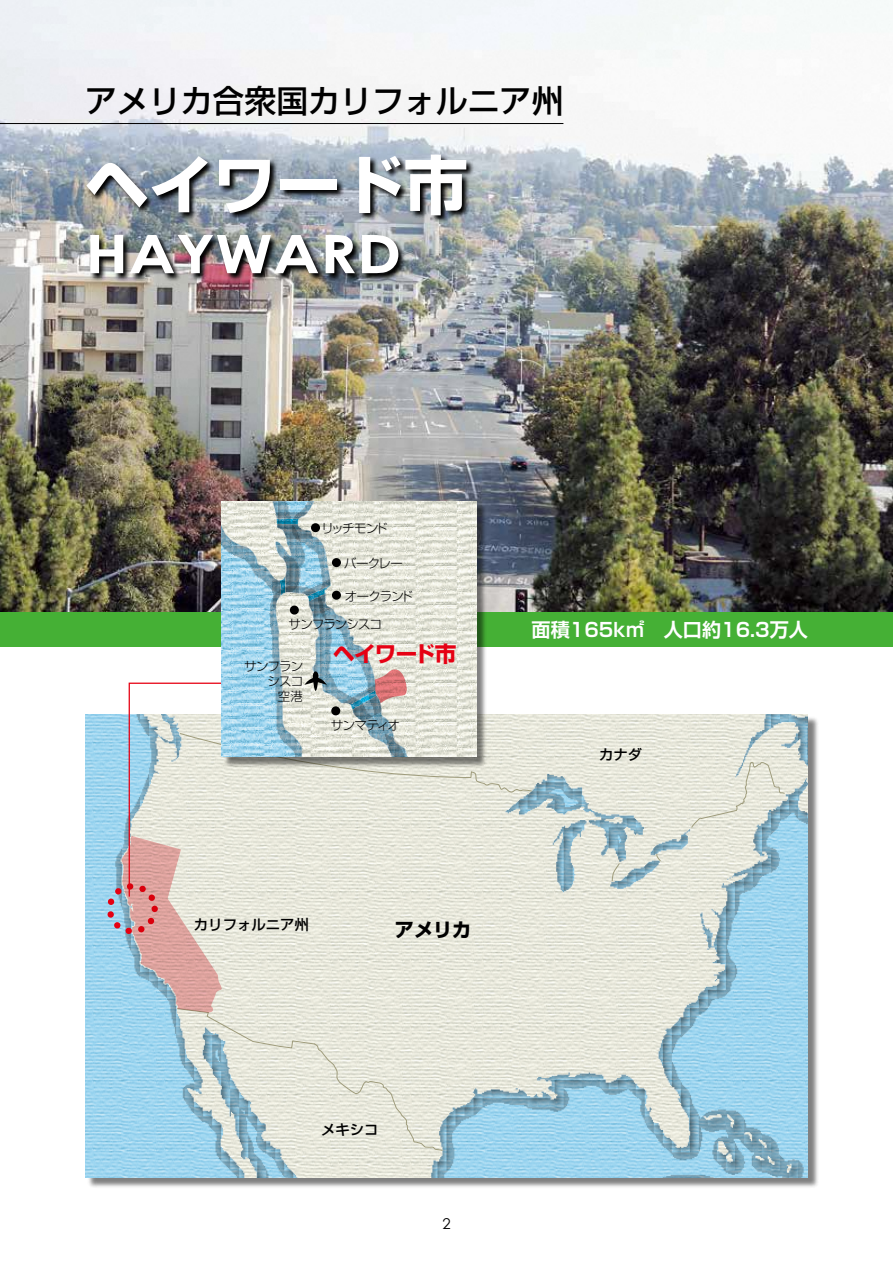
<style>
.page{position:relative;width:893px;height:1263px;background:#fff}
.page>*{position:absolute;margin:0;border:0;box-sizing:border-box;transform-origin:0 0}
.t1{font:700 63.75px "Shin Go Pr 6";color:#fff}
.t2{font:700 53.1px "Century Gothic";color:#fff;scale:1.2 1}
.t3{font:500 31.95px "Shin Go Pr 6";color:#000}
.t4{font:700 21.6px "Shin Go Pr 6";letter-spacing:-.03em;color:#e60013}
.t5{font:700 19.2px "Shin Go Pr 6 De";color:#fff}
.t6{font:700 19.2px "Shin Go Pr 6";color:#000}
.t7{font:14.85px "Century Gothic";color:#000}
.t8{font:500 14.4px "Shin Go Pr 6";color:#000}
.t9{font:300 12.45px/14.9px "Shin Go Pr 6";letter-spacing:-.065em;color:#000;text-align:right}
</style>
<div class="page">
<img style="left:0;top:0;width:893px;height:612px">
<hr style="left:0;top:123px;width:563px;height:1px;background:#000">
<img style="left:86px;top:154px;width:389px;height:128px">
<div style="left:0;top:612px;width:893px;height:34px;background:#45b035"></div>
<div style="left:87px;top:716px;width:732px;height:473px;background:#000;opacity:.5"></div>
<img style="left:85px;top:714px;width:28px;height:464px">
<img style="left:113px;top:714px;width:695px;height:464px">
<svg style="left:656px;top:853px;width:6px;height:9px"></svg>
<svg style="left:690px;top:761px;width:95px;height:67px;background:#dee1d6"></svg>
<svg style="left:611px;top:862px;width:10px;height:20px"></svg>
<div style="left:107px;top:883px;width:51px;height:51px;border:6px dashed #e60012;border-radius:50%"></div>
<div style="left:223px;top:503px;width:264px;height:265px;background:#000;opacity:.5"></div>
<img style="left:221px;top:502px;width:28px;height:126px">
<img style="left:249px;top:502px;width:227px;height:166px">
<img style="left:228px;top:544px;width:224px;height:124px">
<div style="left:311px;top:523px;width:9px;height:9px;background:#000;border-radius:50%"></div>
<div style="left:332px;top:558px;width:9px;height:9px;background:#000;border-radius:50%"></div>
<div style="left:332px;top:591px;width:9px;height:9px;background:#000;border-radius:50%"></div>
<div style="left:290px;top:605px;width:9px;height:9px;background:#000;border-radius:50%"></div>
<svg style="left:122px;top:668px;width:411px;height:483px;background:#d7dcd7"></svg>
<h3 class="t3" style="left:85px;top:75px;width:480px">アメリカ合衆国カリフォルニア州</h3>
<h1 class="t1" style="left:85px;top:134px;width:384px">ヘイワード市</h1>
<h2 class="t2" style="left:85px;top:214px;width:265px">HAYWARD</h2>
<p class="t9" style="left:322px;top:520px;width:67px">リッチモンド</p>
<p class="t9" style="left:344px;top:554px;width:60px">バークレー</p>
<p class="t9" style="left:345px;top:588px;width:70px">オークランド</p>
<p class="t9" style="left:288px;top:615px;width:95px">サンフランシスコ</p>
<h3 class="t4" style="left:333px;top:637px;width:125px">ヘイワード市</h3>
<p class="t9" style="left:244px;top:658px;width:61px">サンフランシスコ<br>空港</p>
<p class="t9" style="left:331px;top:716px;width:71px">サンマティオ</p>
<p class="t8" style="left:194px;top:912px;width:116px">カリフォルニア州</p>
<h3 class="t6" style="left:395px;top:914px;width:78px">アメリカ</h3>
<h3 class="t5" style="left:532px;top:614px;width:278px">面積165k㎡　人口約16.3万人</h3>
<p class="t8" style="left:599px;top:743px;width:45px">カナダ</p>
<p class="t8" style="left:321px;top:1118px;width:59px">メキシコ</p>
<p class="t7" style="left:442px;top:1213px;width:10px">2</p>
</div>
